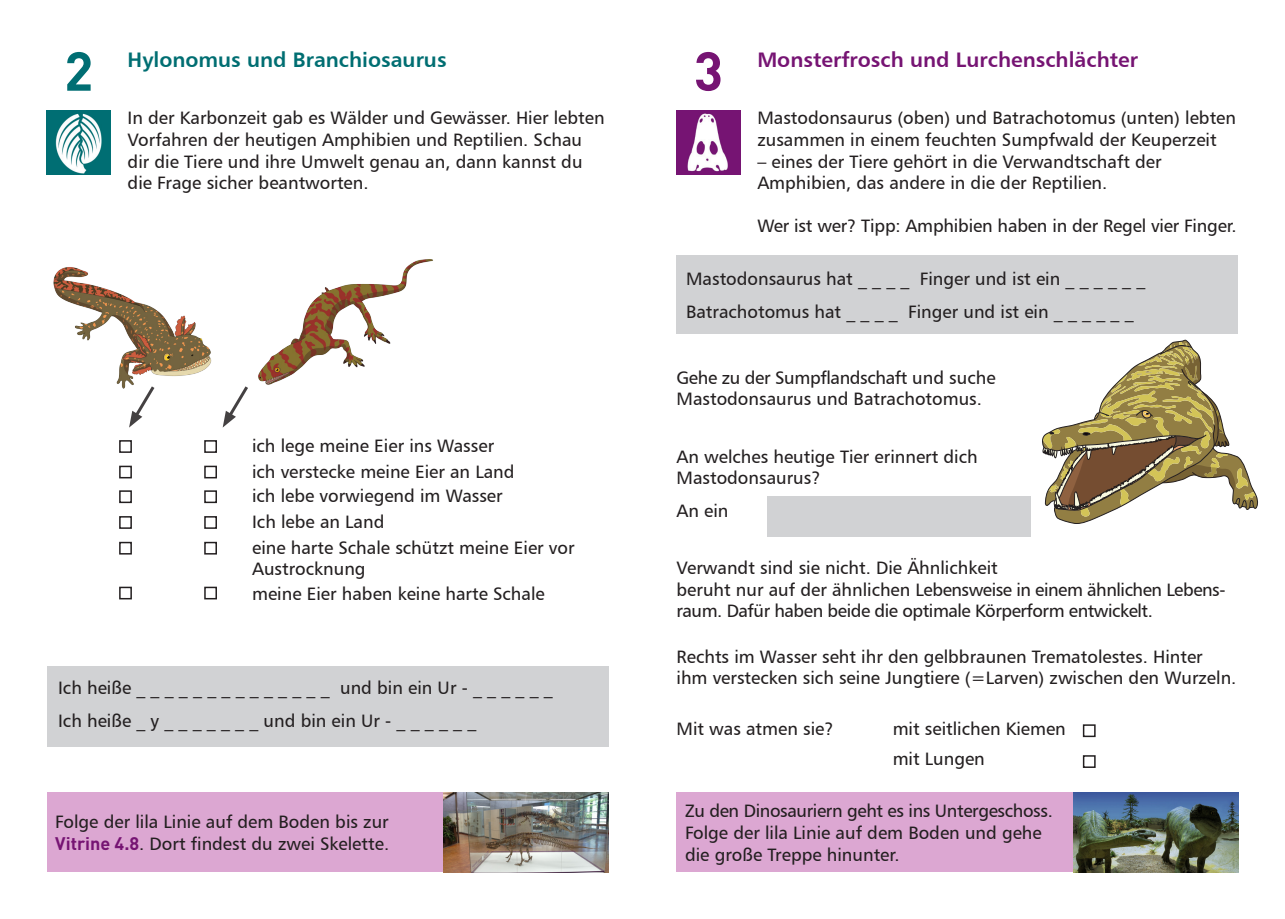
<style>
.page{position:relative;width:1285px;height:919px;background:#fff}
.page>*{position:absolute;margin:0;border:0;box-sizing:border-box;transform-origin:0 0}
.t1{font:700 54px "DIN";color:#761473}
.t2{font:700 54px "DIN";color:#006e73}
.t3{font:21px "Humanist 777 BT Bold B";color:#761473}
.t4{font:21px "Humanist 777 BT Bold B";color:#006e72}
.t5{font:18px/21.6px "Humanist 777 BT Roman B";color:#231f20}
.t6{font:18px/21.6px "Humanist 777 BT Roman B";letter-spacing:-.025em;color:#231f20}
.s1{font-family:"DIN";font-weight:700;color:#761473}
</style>
<div class="page">
<img style="left:676px;top:111px;width:64px;height:63px">
<div style="left:676px;top:255px;width:561px;height:79px;background:#d1d2d4"></div>
<div style="left:1082px;top:724px;width:13px;height:13px;border:2px solid #231f20"></div>
<div style="left:1082px;top:755px;width:13px;height:12px;border:2px solid #231f20"></div>
<div style="left:676px;top:792px;width:561px;height:80px;background:#dca7d2"></div>
<img style="left:1073px;top:792px;width:164px;height:80px">
<div style="left:766px;top:496px;width:264px;height:40px;background:#d1d2d4"></div>
<svg style="left:1042px;top:340px;width:215px;height:184px"></svg>
<div style="left:47px;top:792px;width:561px;height:80px;background:#dca7d2"></div>
<img style="left:443px;top:792px;width:165px;height:80px">
<div style="left:47px;top:666px;width:561px;height:80px;background:#d1d2d4"></div>
<img style="left:53px;top:267px;width:159px;height:122px">
<img style="left:258px;top:259px;width:175px;height:126px">
<div style="left:119px;top:440px;width:13px;height:13px;border:2px solid #231f20"></div>
<div style="left:204px;top:440px;width:13px;height:13px;border:2px solid #231f20"></div>
<div style="left:119px;top:465px;width:13px;height:13px;border:2px solid #231f20"></div>
<div style="left:204px;top:465px;width:13px;height:13px;border:2px solid #231f20"></div>
<div style="left:119px;top:490px;width:13px;height:13px;border:2px solid #231f20"></div>
<div style="left:204px;top:490px;width:13px;height:13px;border:2px solid #231f20"></div>
<div style="left:119px;top:516px;width:13px;height:13px;border:2px solid #231f20"></div>
<div style="left:204px;top:516px;width:13px;height:13px;border:2px solid #231f20"></div>
<div style="left:119px;top:541px;width:13px;height:13px;border:2px solid #231f20"></div>
<div style="left:204px;top:541px;width:13px;height:13px;border:2px solid #231f20"></div>
<div style="left:119px;top:586px;width:13px;height:13px;border:2px solid #231f20"></div>
<div style="left:204px;top:586px;width:13px;height:13px;border:2px solid #231f20"></div>
<svg style="left:129px;top:385px;width:27px;height:42px"></svg>
<svg style="left:223px;top:386px;width:25px;height:41px"></svg>
<img style="left:47px;top:111px;width:64px;height:63px">
<p class="t2" style="left:64px;top:35px;width:31px">2</p>
<p class="t4" style="left:128px;top:46px;width:320px">Hylonomus und Branchiosaurus</p>
<p class="t5" style="left:128px;top:107px;width:478px">In der Karbonzeit gab es Wälder und Gewässer. Hier lebten Vorfahren der heutigen Amphibien und Reptilien. Schau dir die Tiere und ihre Umwelt genau an, dann kannst du die Frage sicher beantworten.</p>
<p class="t5" style="left:252px;top:434px;width:243px">ich lege meine Eier ins Wasser</p>
<p class="t5" style="left:252px;top:460px;width:264px">ich verstecke meine Eier an Land</p>
<p class="t5" style="left:252px;top:485px;width:252px">ich lebe vorwiegend im Wasser</p>
<p class="t5" style="left:252px;top:510px;width:134px">Ich lebe an Land</p>
<p class="t5" style="left:252px;top:536px;width:324px">eine harte Schale schützt meine Eier vor<br>Austrocknung</p>
<p class="t5" style="left:252px;top:582px;width:294px">meine Eier haben keine harte Schale</p>
<p class="t5" style="left:58px;top:677px;width:496px">Ich heiße _ _ _ _ _ _ _ _ _ _ _ _ _ _ und bin ein Ur - _ _ _ _ _ _</p>
<p class="t5" style="left:58px;top:710px;width:419px">Ich heiße _ y _ _ _ _ _ _ _ und bin ein Ur - _ _ _ _ _ _</p>
<p class="t5" style="left:55px;top:810px;width:335px">Folge der lila Linie auf dem Boden bis zur</p>
<p class="t5" style="left:55px;top:832px;width:335px"><span class="s1">Vitrine 4.8</span>. Dort findest du zwei Skelette.</p>
<p class="t1" style="left:693px;top:35px;width:31px">3</p>
<p class="t3" style="left:757px;top:46px;width:382px">Monsterfrosch und Lurchenschlächter</p>
<p class="t5" style="left:757px;top:107px;width:480px">Mastodonsaurus (oben) und Batrachotomus (unten) lebten zusammen in einem feuchten Sumpfwald der Keuperzeit</p>
<p class="t5" style="left:757px;top:150px;width:406px">– eines der Tiere gehört in die Verwandtschaft der<br>Amphibien, das andere in die der Reptilien.</p>
<p class="t5" style="left:757px;top:215px;width:480px">Wer ist wer? Tipp: Amphibien haben in der Regel vier Finger.</p>
<p class="t5" style="left:686px;top:267px;width:461px">Mastodonsaurus hat _ _ _ _ Finger und ist ein _ _ _ _ _ _</p>
<p class="t5" style="left:686px;top:300px;width:449px">Batrachotomus hat _ _ _ _ Finger und ist ein _ _ _ _ _ _</p>
<p class="t5" style="left:676px;top:366px;width:320px">Gehe zu der Sumpflandschaft und suche<br>Mastodonsaurus und Batrachotomus.</p>
<p class="t5" style="left:676px;top:445px;width:302px">An welches heutige Tier erinnert dich</p>
<p class="t5" style="left:676px;top:466px;width:146px">Mastodonsaurus?</p>
<p class="t5" style="left:676px;top:499px;width:53px">An ein</p>
<p class="t6" style="left:676px;top:556px;width:550px">Verwandt sind sie nicht. Die Ähnlichkeit<br>beruht nur auf der ähnlichen Lebensweise in einem ähnlichen Lebens&shy;raum. Dafür haben beide die optimale Körperform entwickelt.</p>
<p class="t5" style="left:676px;top:645px;width:561px">Rechts im Wasser seht ihr den gelbbraunen Trematolestes. Hinter ihm verstecken sich seine Jungtiere (=Larven) zwischen den Wurzeln.</p>
<p class="t5" style="left:676px;top:717px;width:159px">Mit was atmen sie?</p>
<p class="t5" style="left:892px;top:717px;width:175px">mit seitlichen Kiemen</p>
<p class="t5" style="left:892px;top:747px;width:94px">mit Lungen</p>
<p class="t5" style="left:685px;top:800px;width:369px">Zu den Dinosauriern geht es ins Untergeschoss.<br>Folge der lila Linie auf dem Boden und gehe die große Treppe hinunter.</p>
</div>
